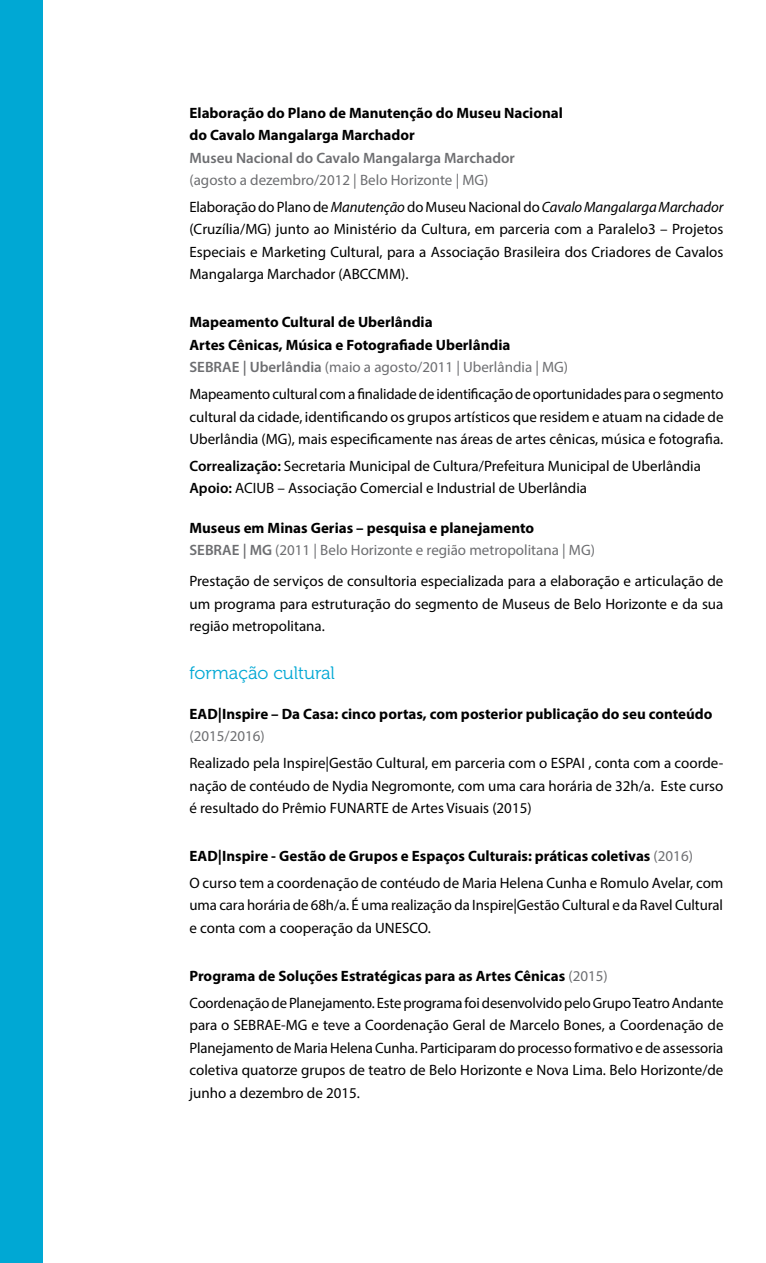
<style>
.page{position:relative;width:766px;height:1263px;background:#fff}
.page>*{position:absolute;margin:0;border:0;box-sizing:border-box;transform-origin:0 0}
.t1{font:18px "Museo 300";color:#00a8d4}
.t2{font:15px/22.5px "Myriad Pro";color:#000;text-align:justify}
.t3{font:700 15px/22.5px "Myriad Pro";color:#000}
.t4{font:15px/26.7px "Myriad Pro";color:#6d6e71}
.t5{font:600 15px "Myriad Pro";color:#6d6e71}
.s1{color:#000}
.s2{font-style:italic;color:#000}
.s3{font-weight:600;color:#6d6e71}
.s4{font-weight:400;color:#6d6e71}
.s5{font-weight:600}
.s6{font-weight:700;color:#000}
.s7{font-weight:700}
.s8{color:#6d6e71}
</style>
<div class="page">
<div style="left:0;top:0;width:43px;height:1263px;background:#00a8d4"></div>
<p class="t3" style="left:189px;top:101px;width:375px">Elaboração do Plano de Manutenção do Museu Nacional do Cavalo Mangalarga Marchador</p>
<p class="t5" style="left:189px;top:148px;width:327px">Museu Nacional do Cavalo Mangalarga Marchador</p>
<p class="t4" style="left:189px;top:166px;width:535px">(agosto a dezembro/2012 | Belo Horizonte | MG)<br><span class="s1">Elaboração do Plano de</span> <span class="s2">Manutenção</span> <span class="s1">do Museu Nacional do</span> <span class="s2">Cavalo Mangalarga Marchador</span></p>
<p class="t2" style="left:189px;top:218px;width:535px">(Cruzília/MG) junto ao Ministério da Cultura, em parceria com a Paralelo3 – Projetos Especiais e Marketing Cultural, para a Associação Brasileira dos Criadores de Cavalos Mangalarga Marchador (ABCCMM).</p>
<p class="t3" style="left:189px;top:311px;width:380px">Mapeamento Cultural de Uberlândia<br>Artes Cênicas, Música e Fotografiade Uberlândia<br><span class="s3">SEBRAE | Uberlândia</span> <span class="s4">(maio a agosto/2011 | Uberlândia | MG)</span></p>
<p class="t2" style="left:189px;top:383px;width:535px">Mapeamento cultural com a finalidade de identificação de oportunidades para o segmento cultural da cidade, identificando os grupos artísticos que residem e atuam na cidade de Uberlândia (MG), mais especificamente nas áreas de artes cênicas, música e fotografia.</p>
<p class="t2" style="left:189px;top:454px;width:513px"><span class="s5">Correalização:</span> Secretaria Municipal de Cultura/Prefeitura Municipal de Uberlândia<br><span class="s5">Apoio:</span> ACIUB – Associação Comercial e Industrial de Uberlândia</p>
<p class="t4" style="left:189px;top:516px;width:407px;line-height:22.5px"><span class="s6">Museus em Minas Gerias – pesquisa e planejamento<br></span><span class="s5">SEBRAE | MG</span> (2011 | Belo Horizonte e região metropolitana | MG)</p>
<p class="t2" style="left:189px;top:570px;width:535px">Prestação de serviços de consultoria especializada para a elaboração e articulação de um programa para estruturação do segmento de Museus de Belo Horizonte e da sua região metropolitana.</p>
<p class="t1" style="left:189px;top:663px;width:147px">formação cultural</p>
<p class="t3" style="left:189px;top:702px;width:524px">EAD|Inspire – Da Casa: cinco portas, com posterior publicação do seu conteúdo</p>
<p class="t4" style="left:189px;top:723px;width:77px">(2015/2016)</p>
<p class="t2" style="left:189px;top:752px;width:535px">Realizado pela Inspire|Gestão Cultural, em parceria com o ESPAI , conta com a coorde&shy;nação de contéudo de Nydia Negromonte, com uma cara horária de 32h/a. Este curso é resultado do Prêmio FUNARTE de Artes Visuais (2015)</p>
<p class="t2" style="left:189px;top:842px;width:535px;line-height:26.7px"><span class="s7">EAD|Inspire - Gestão de Grupos e Espaços Culturais: práticas coletivas</span> <span class="s8">(2016)<br></span>O curso tem a coordenação de contéudo de Maria Helena Cunha e Romulo Avelar, com</p>
<p class="t2" style="left:189px;top:894px;width:535px">uma cara horária de 68h/a. É uma realização da Inspire|Gestão Cultural e da Ravel Cultural e conta com a cooperação da UNESCO.</p>
<p class="t2" style="left:189px;top:962px;width:535px;line-height:26.7px"><span class="s7">Programa de Soluções Estratégicas para as Artes Cênicas</span> <span class="s8">(2015)<br></span>Coordenação de Planejamento. Este programa foi desenvolvido pelo Grupo Teatro Andante</p>
<p class="t2" style="left:189px;top:1014px;width:535px">para o SEBRAE-MG e teve a Coordenação Geral de Marcelo Bones, a Coordenação de Planejamento de Maria Helena Cunha. Participaram do processo formativo e de assessoria coletiva quatorze grupos de teatro de Belo Horizonte e Nova Lima. Belo Horizonte/de junho a dezembro de 2015.</p>
</div>
